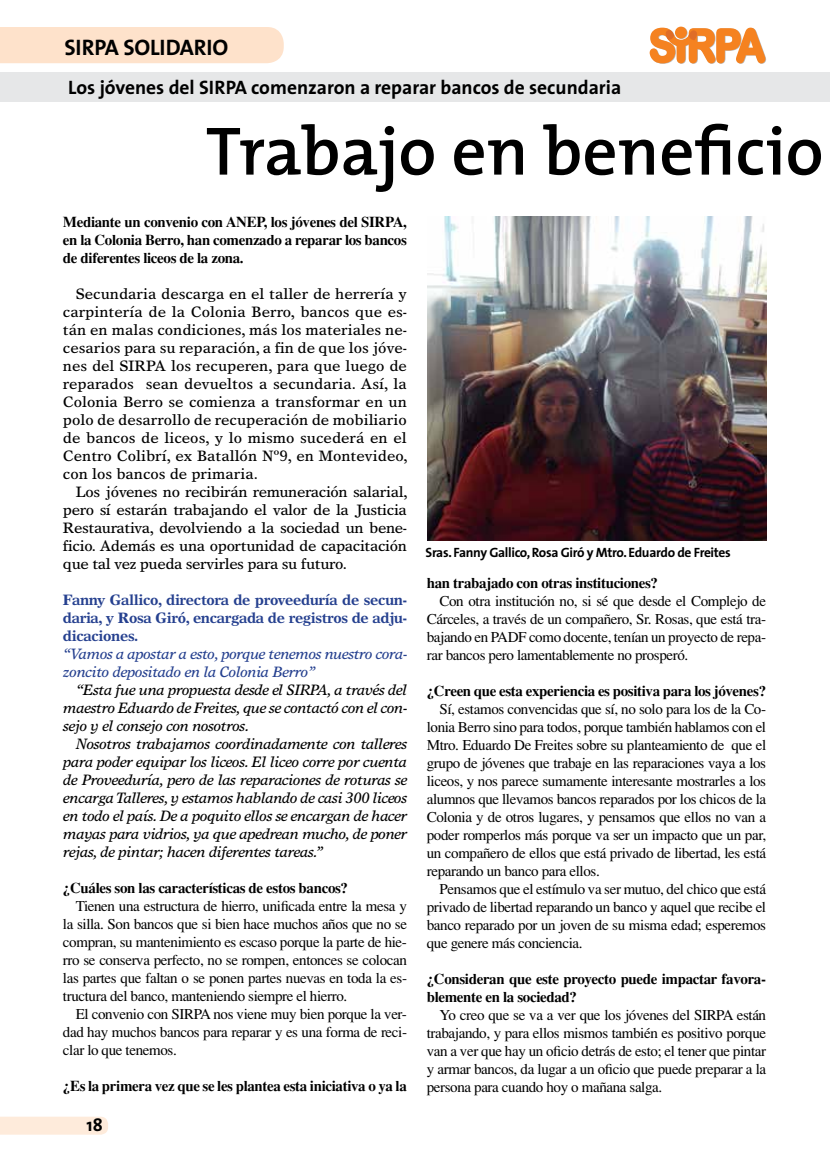
<style>
.page{position:relative;width:830px;height:1170px;background:#fff}
.page>*{position:absolute;margin:0;border:0;box-sizing:border-box;transform-origin:0 0}
.t1{font:600 69px "The Mix";color:#000}
.t2{font:700 22.5px "The Sans";letter-spacing:-.01em;color:#000}
.t3{font:700 19.5px "The Sans";color:#000}
.t4{font:700 18px "The Sans";color:#000}
.t5{font:15px/18px "Times";letter-spacing:-.025em;color:#000;text-align:justify}
.t6{font:15px/18px "Times Europa";letter-spacing:-.025em;color:#000;text-align:justify}
.t7{font:italic 15px/18px "Times Europa";letter-spacing:-.025em;color:#000;text-align:justify}
.t8{font:700 15px/18px "Times";letter-spacing:-.025em;color:#000;text-align:justify}
.t9{font:700 15px/18px "Times Europa";letter-spacing:-.025em;color:#25408f;text-align:justify}
.t10{font:italic 15px/18px "Times Europa";letter-spacing:-.025em;color:#25408f}
.t11{font:700 13.5px "The Sans";letter-spacing:-.025em;color:#000}
</style>
<div class="page">
<div style="left:0;top:1116px;width:108px;height:18px;background:#feebdb"></div>
<div style="left:0;top:27px;width:283px;height:36px;background:#fee2cb"></div>
<div style="left:675px;top:27px;width:12px;height:12px;background:#f58220;border-radius:50%"></div>
<svg style="left:649px;top:28px;width:116px;height:36px"></svg>
<div style="left:0;top:72px;width:829px;height:30px;background:#e6e7e8"></div>
<img style="left:427px;top:217px;width:338px;height:323px">
<h2 class="t2" style="left:64px;top:28px;width:164px">SIRPA SOLIDARIO</h2>
<h3 class="t3" style="left:68px;top:71px;width:554px">Los jóvenes del SIRPA comenzaron a reparar bancos de secundaria</h3>
<h1 class="t1" style="left:206px;top:93px;width:619px">Trabajo en beneficio</h1>
<p class="t8" style="left:63px;top:212px;width:345px">Mediante un convenio con ANEP, los jóvenes del SIRPA, en la Colonia Berro, han comenzado a reparar los bancos de diferentes liceos de la zona.</p>
<p class="t6" style="left:63px;top:284px;width:346px;text-indent:13px">Secundaria descarga en el taller de herrería y carpintería de la Colonia Berro, bancos que es&shy;tán en malas condiciones, más los materiales ne&shy;cesarios para su reparación, a fin de que los jóve&shy;nes del SIRPA los recuperen, para que luego de reparados sean devueltos a secundaria. Así, la Colonia Berro se comienza a transformar en un polo de desarrollo de recuperación de mobiliario de bancos de liceos, y lo mismo sucederá en el Centro Colibrí, ex Batallón Nº9, en Montevideo, con los bancos de primaria.</p>
<p class="t6" style="left:63px;top:482px;width:346px;text-indent:13px">Los jóvenes no recibirán remuneración salarial, pero sí estarán trabajando el valor de la Justicia Restaurativa, devolviendo a la sociedad un bene&shy;ficio. Además es una oportunidad de capacitación que tal vez pueda servirles para su futuro.</p>
<p class="t9" style="left:63px;top:590px;width:345px">Fanny Gallico, directora de proveeduría de secun&shy;daria, y Rosa Giró, encargada de registros de adju&shy;dicaciones.</p>
<p class="t10" style="left:63px;top:644px;width:345px">“Vamos a apostar a esto, porque tenemos nuestro cora&shy;zoncito depositado en la Colonia Berro”</p>
<p class="t7" style="left:63px;top:680px;width:345px;text-indent:13px">“Esta fue una propuesta desde el SIRPA, a través del maestro Eduardo de Freites, que se contactó con el con&shy;sejo y el consejo con nosotros.</p>
<p class="t7" style="left:63px;top:734px;width:345px;text-indent:13px">Nosotros trabajamos coordinadamente con talleres para poder equipar los liceos. El liceo corre por cuenta de Proveeduría, pero de las reparaciones de roturas se encarga Talleres, y estamos hablando de casi 300 liceos en todo el país. De a poquito ellos se encargan de hacer mayas para vidrios, ya que apedrean mucho, de poner rejas, de pintar; hacen diferentes tareas.”</p>
<p class="t8" style="left:63px;top:878px;width:286px">¿Cuáles son las características de estos bancos?</p>
<p class="t5" style="left:63px;top:897px;width:345px;text-indent:13px">Tienen una estructura de hierro, unificada entre la mesa y la silla. Son bancos que si bien hace muchos años que no se compran, su mantenimiento es escaso porque la parte de hie&shy;rro se conserva perfecto, no se rompen, entonces se colocan las partes que faltan o se ponen partes nuevas en toda la es&shy;tructura del banco, manteniendo siempre el hierro.</p>
<p class="t5" style="left:63px;top:1005px;width:345px;text-indent:13px">El convenio con SIRPA nos viene muy bien porque la ver&shy;dad hay muchos bancos para reparar y es una forma de reci&shy;clar lo que tenemos.</p>
<p class="t8" style="left:63px;top:1076px;width:345px">¿Es la primera vez que se les plantea esta iniciativa o ya la</p>
<p class="t11" style="left:425px;top:540px;width:306px">Sras. Fanny Gallico, Rosa Giró y Mtro. Eduardo de Freites</p>
<p class="t8" style="left:426px;top:573px;width:233px">han trabajado con otras instituciones?</p>
<p class="t5" style="left:426px;top:592px;width:340px;text-indent:13px">Con otra institución no, si sé que desde el Complejo de Cárceles, a través de un compañero, Sr. Rosas, que está tra&shy;bajando en PADF como docente, tenían un proyecto de repa&shy;rar bancos pero lamentablemente no prosperó.</p>
<p class="t8" style="left:426px;top:681px;width:341px">¿Creen que esta experiencia es positiva para los jóvenes?</p>
<p class="t5" style="left:426px;top:700px;width:341px;text-indent:13px">Sí, estamos convencidas que sí, no solo para los de la Co&shy;lonia Berro sino para todos, porque también hablamos con el Mtro. Eduardo De Freites sobre su planteamiento de que el grupo de jóvenes que trabaje en las reparaciones vaya a los liceos, y nos parece sumamente interesante mostrarles a los alumnos que llevamos bancos reparados por los chicos de la Colonia y de otros lugares, y pensamos que ellos no van a poder romperlos más porque va ser un impacto que un par, un compañero de ellos que está privado de libertad, les está reparando un banco para ellos.</p>
<p class="t5" style="left:426px;top:880px;width:341px;text-indent:13px">Pensamos que el estímulo va ser mutuo, del chico que está privado de libertad reparando un banco y aquel que recibe el banco reparado por un joven de su misma edad; esperemos que genere más conciencia.</p>
<p class="t8" style="left:426px;top:969px;width:340px">¿Consideran que este proyecto puede impactar favora&shy;blemente en la sociedad?</p>
<p class="t5" style="left:426px;top:1006px;width:341px;text-indent:13px">Yo creo que se va a ver que los jóvenes del SIRPA están trabajando, y para ellos mismos también es positivo porque van a ver que hay un oficio detrás de esto; el tener que pintar y armar bancos, da lugar a un oficio que puede preparar a la persona para cuando hoy o mañana salga.</p>
<p class="t4" style="left:87px;top:1109px;width:18px">18</p>
</div>
